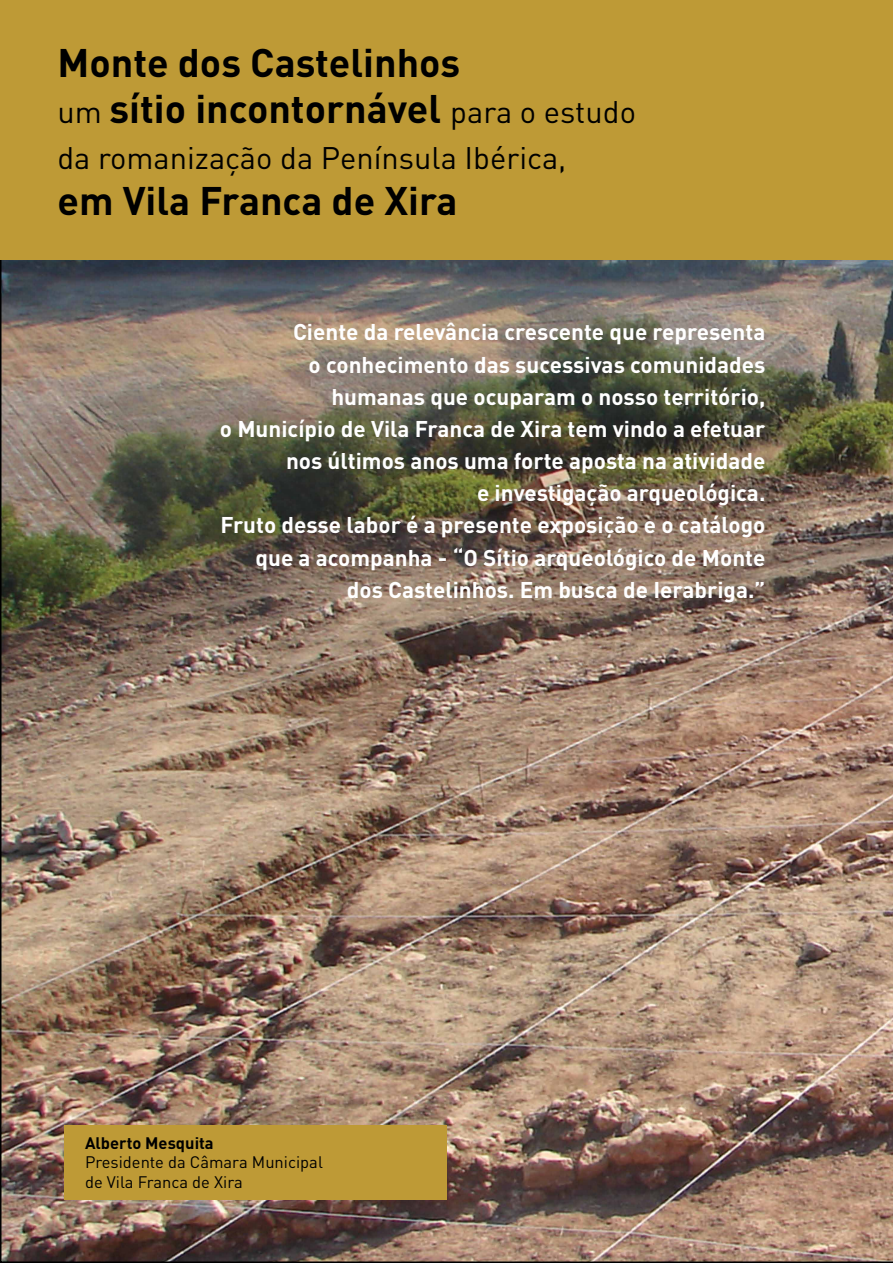
<style>
.page{position:relative;width:893px;height:1263px;background:#fff}
.page>*{position:absolute;margin:0;border:0;box-sizing:border-box;transform-origin:0 0}
.t1{font:700 39.45px/46.2px "DIN Pro";color:#000}
.t2{font:30.9px "DIN Pro";color:#000}
.t3{font:700 22.5px/32.1px "DIN Pro";color:#fff;text-align:right}
.t4{font:16.5px/19.5px "DIN Pro";color:#000}
.t5{font:700 16.5px "DIN Pro";color:#000}
.s1{font-weight:400;font-size:30.9px}
</style>
<div class="page">
<img style="left:0;top:259px;width:893px;height:1004px">
<div style="left:64px;top:1125px;width:382px;height:74px;background:#be9a36"></div>
<div style="left:0;top:0;width:893px;height:259px;background:#be9a36"></div>
<h1 class="t1" style="left:57px;top:38px;width:580px">Monte dos Castelinhos<br><span class="s1">um</span> sítio incontornável <span class="s1">para o estudo</span></h1>
<h2 class="t2" style="left:57px;top:137px;width:510px">da romanização da Península Ibérica,</h2>
<h1 class="t1" style="left:57px;top:176px;width:402px">em Vila Franca de Xira</h1>
<p class="t3" style="left:220px;top:315px;width:547px">Ciente da relevância crescente que representa<br>o conhecimento das sucessivas comunidades humanas que ocuparam o nosso território,<br>o Município de Vila Franca de Xira tem vindo a efetuar nos últimos anos uma forte aposta na atividade<br>e investigação arqueológica.<br>Fruto desse labor é a presente exposição e o catálogo que a acompanha - “O Sítio arqueológico de Monte dos Castelinhos. Em busca de Ierabriga.”</p>
<p class="t5" style="left:85px;top:1131px;width:130px">Alberto Mesquita</p>
<p class="t4" style="left:85px;top:1152px;width:239px">Presidente da Câmara Municipal de Vila Franca de Xira</p>
</div>
